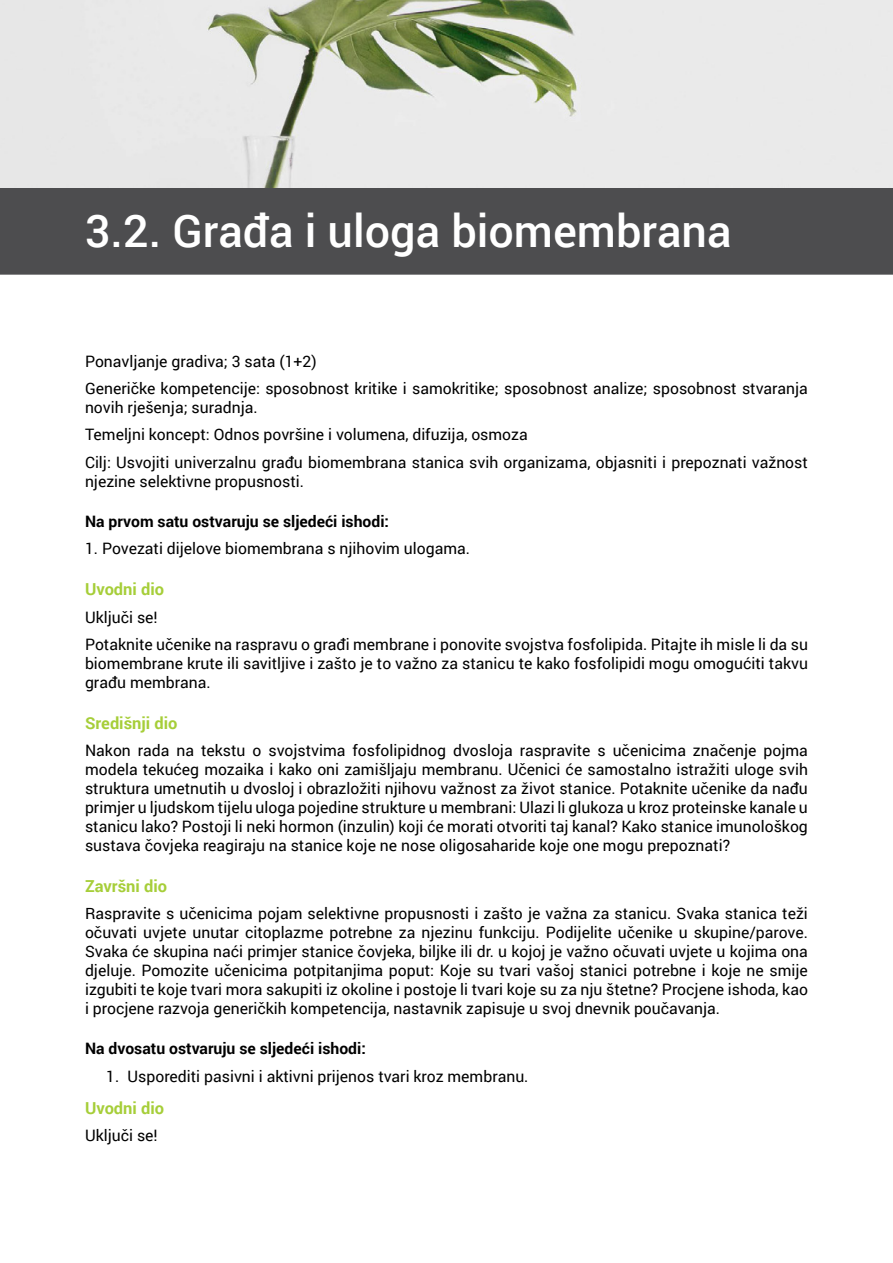
<style>
.page{position:relative;width:893px;height:1263px;background:#fff}
.page>*{position:absolute;margin:0;border:0;box-sizing:border-box;transform-origin:0 0}
.naslov_3{font:500 45px "Roboto";color:#fff}
.naslov_4{font:700 16.5px "Roboto";color:#a6ce39}
.dos_tekst{font:15.75px/18.9px "Roboto";color:#000;text-align:justify}
.naslov_5{font:700 15.75px "Roboto";color:#000}
.dos_list_1{font:15.75px "Roboto";color:#000}
</style>
<div class="page">
<div style="left:0;top:110px;width:893px;height:165px;background:#4d4d4f"></div>
<img style="left:0;top:0;width:893px;height:187px">
<p class="naslov_3" style="left:85px;top:200px;width:648px">3.2. Građa i uloga biomembrana</p>
<p class="dos_tekst" style="left:85px;top:351px;width:233px">Ponavljanje gradiva; 3 sata (1+2)</p>
<p class="dos_tekst" style="left:85px;top:378px;width:724px">Generičke kompetencije: sposobnost kritike i samokritike; sposobnost analize; sposobnost stvaranja novih rješenja; suradnja.</p>
<p class="dos_tekst" style="left:85px;top:425px;width:444px">Temeljni koncept: Odnos površine i volumena, difuzija, osmoza</p>
<p class="dos_tekst" style="left:85px;top:452px;width:724px">Cilj: Usvojiti univerzalnu građu biomembrana stanica svih organizama, objasniti i prepoznati važnost njezine selektivne propusnosti.</p>
<p class="naslov_5" style="left:85px;top:510px;width:306px">Na prvom satu ostvaruju se sljedeći ishodi:</p>
<p class="dos_tekst" style="left:85px;top:539px;width:386px">1. Povezati dijelove biomembrana s njihovim ulogama.</p>
<p class="naslov_4" style="left:85px;top:578px;width:81px">Uvodni dio</p>
<p class="dos_tekst" style="left:85px;top:607px;width:74px">Uključi se!</p>
<p class="dos_tekst" style="left:85px;top:634px;width:724px">Potaknite učenike na raspravu o građi membrane i ponovite svojstva fosfolipida. Pitajte ih misle li da su biomembrane krute ili savitljive i zašto je to važno za stanicu te kako fosfolipidi mogu omogućiti takvu građu membrana.</p>
<p class="naslov_4" style="left:85px;top:711px;width:94px">Središnji dio</p>
<p class="dos_tekst" style="left:85px;top:741px;width:724px">Nakon rada na tekstu o svojstvima fosfolipidnog dvosloja raspravite s učenicima značenje pojma modela tekućeg mozaika i kako oni zamišljaju membranu. Učenici će samostalno istražiti uloge svih struktura umetnutih u dvosloj i obrazložiti njihovu važnost za život stanice. Potaknite učenike da nađu primjer u ljudskom tijelu uloga pojedine strukture u membrani: Ulazi li glukoza u kroz proteinske kanale u stanicu lako? Postoji li neki hormon (inzulin) koji će morati otvoriti taj kanal? Kako stanice imunološkog sustava čovjeka reagiraju na stanice koje ne nose oligosaharide koje one mogu prepoznati?</p>
<p class="naslov_4" style="left:85px;top:874px;width:84px">Završni dio</p>
<p class="dos_tekst" style="left:85px;top:904px;width:724px">Raspravite s učenicima pojam selektivne propusnosti i zašto je važna za stanicu. Svaka stanica teži očuvati uvjete unutar citoplazme potrebne za njezinu funkciju. Podijelite učenike u skupine/parove.<br>Svaka će skupina naći primjer stanice čovjeka, biljke ili dr. u kojoj je važno očuvati uvjete u kojima ona djeluje. Pomozite učenicima potpitanjima poput: Koje su tvari vašoj stanici potrebne i koje ne smije izgubiti te koje tvari mora sakupiti iz okoline i postoje li tvari koje su za nju štetne? Procjene ishoda, kao i procjene razvoja generičkih kompetencija, nastavnik zapisuje u svoj dnevnik poučavanja.</p>
<p class="naslov_5" style="left:85px;top:1037px;width:282px">Na dvosatu ostvaruju se sljedeći ishodi:</p>
<p class="dos_list_1" style="left:106px;top:1065px;width:424px">1. Usporediti pasivni i aktivni prijenos tvari kroz membranu.</p>
<p class="naslov_4" style="left:85px;top:1096px;width:81px">Uvodni dio</p>
<p class="dos_tekst" style="left:85px;top:1126px;width:74px">Uključi se!</p>
</div>
